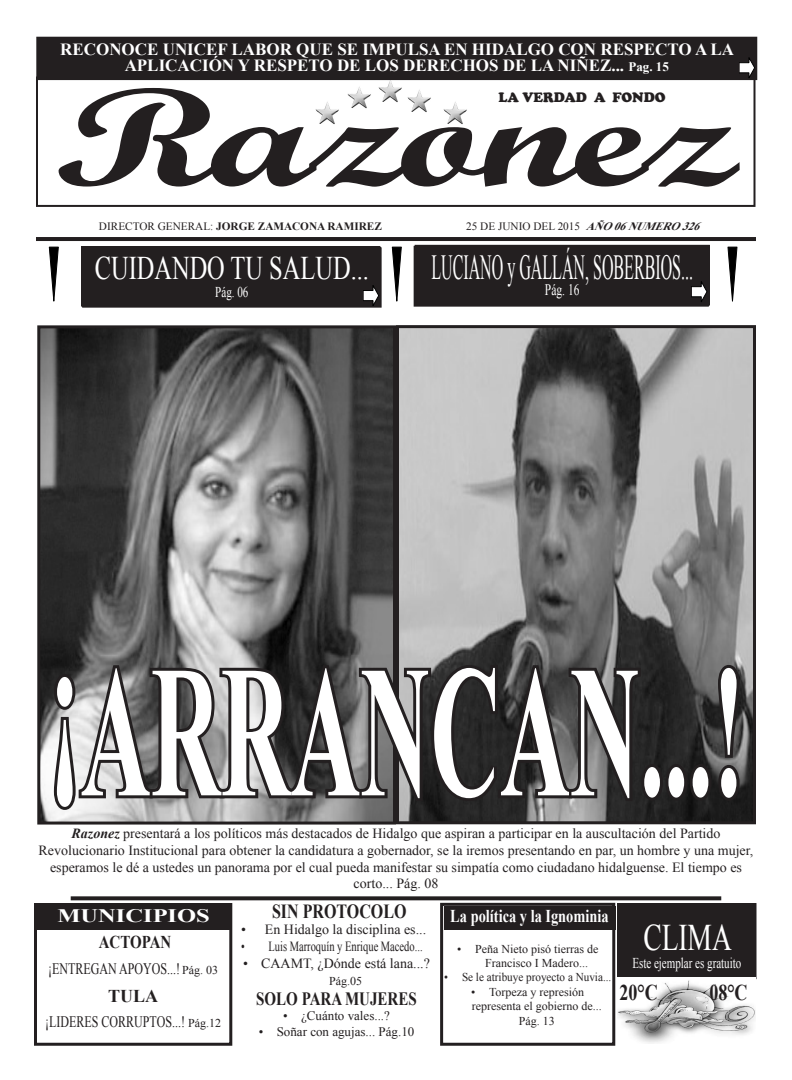
<style>
.page{position:relative;width:792px;height:1080px;background:#fff}
.page>*{position:absolute;margin:0;border:0;box-sizing:border-box;transform-origin:0 0}
.t1{font:700 188.1px "Times New Roman";color:#fff;scale:.51 1}
.t2{font:139.2px "Script MT Bold";letter-spacing:-.025em;color:#231f20;scale:1.44 1}
.t3{font:37.5px "Times New Roman";color:#fff;scale:.73 1}
.t4{font:35.2px "Times New Roman";color:#fff;scale:.45 1}
.t5{font:33px "Times New Roman";color:#fff;scale:.74 1}
.t6{font:700 22.5px "Times New Roman";color:#231f20;scale:.8 1}
.t7{font:700 20px "Times New Roman";color:#231f20;scale:.8 1}
.t8{font:700 19px "Times New Roman";color:#fff;scale:1.29 1}
.t9{font:700 18.8px "Times New Roman";color:#231f20;scale:.8 1}
.t10{font:700 18px "Times New Roman";color:#fff;scale:.8 1}
.t11{font:700 18px "Times New Roman";color:#231f20;scale:.83 1}
.t12{font:700 18px "Times New Roman";color:#231f20}
.t13{font:700 17px/16px "Times New Roman";color:#fff;text-align:center}
.t14{font:16px "Times New Roman";color:#231f20;scale:.75 1}
.t15{font:16px "Times New Roman";color:#fff;scale:.72 1}
.t16{font:15px "Times New Roman";color:#fff;scale:.73 1}
.t17{font:15px "Times New Roman";color:#fff;scale:.74 1}
.t18{font:14px/16.8px "Times New Roman";color:#231f20;text-align:center}
.t19{font:14px "Times New Roman";color:#231f20;scale:.75 1}
.t20{font:900 14px "Cooper";color:#231f20}
.t21{font:13px "Times New Roman";color:#231f20}
.t22{font:12px/14.4px "Times New Roman";color:#231f20}
.t23{font:12px "Times New Roman";color:#231f20;scale:.93 1}
.t24{font:700 11.2px "Times New Roman";color:#231f20}
.t25{font:11.2px "Times New Roman";color:#231f20}
.s1{font-size:13px}
.s2{font-weight:400}
.s3{font-weight:700;font-style:italic}
.s4{font-size:12px}
</style>
<div class="page">
<div style="left:36px;top:77px;width:720px;height:130px;border:2px solid #231f20"></div>
<div style="left:34px;top:903px;width:198px;height:143px;border:3px solid #231f20"></div>
<div style="left:618px;top:904px;width:138px;height:75px;background:#231f20"></div>
<div style="left:617px;top:903px;width:139px;height:76px;border:1px solid #231f20"></div>
<div style="left:36px;top:824px;width:720px;height:69px;border:1px solid #fff"></div>
<div style="left:440px;top:903px;width:175px;height:143px;border:3px solid #231f20"></div>
<div style="left:36px;top:907px;width:195px;height:23px;background:#231f20"></div>
<div style="left:444px;top:906px;width:171px;height:24px;background:#231f20"></div>
<hr style="left:36px;top:237px;width:720px;height:4px;background:#231f20">
<img style="left:618px;top:978px;width:138px;height:65px">
<svg style="left:49px;top:247px;width:10px;height:55px"></svg>
<svg style="left:392px;top:247px;width:10px;height:55px"></svg>
<svg style="left:727px;top:247px;width:11px;height:55px"></svg>
<svg style="left:71px;top:896px;width:650px;height:4px;background:#353233"></svg>
<div style="left:83px;top:248px;width:298px;height:59px;background:#231f20"></div>
<div style="left:82px;top:247px;width:300px;height:61px;border:1px solid #231f20"></div>
<div style="left:415px;top:245px;width:294px;height:60px;background:#231f20"></div>
<div style="left:415px;top:245px;width:295px;height:61px;border:1px solid #231f20"></div>
<svg style="left:364px;top:285px;width:16px;height:23px"></svg>
<svg style="left:692px;top:282px;width:16px;height:24px"></svg>
<img style="left:347px;top:87px;width:24px;height:22px">
<img style="left:378px;top:80px;width:24px;height:23px">
<img style="left:407px;top:90px;width:24px;height:23px">
<img style="left:316px;top:102px;width:23px;height:23px">
<img style="left:443px;top:102px;width:24px;height:23px">
<div style="left:37px;top:37px;width:720px;height:43px;background:#231f20"></div>
<svg style="left:59px;top:36px;width:697px;height:42px"></svg>
<img style="left:41px;top:329px;width:351px;height:492px">
<div style="left:37px;top:325px;width:359px;height:500px;border:3px solid #231f20"></div>
<img style="left:400px;top:329px;width:352px;height:491px">
<div style="left:396px;top:325px;width:360px;height:499px;border:3px solid #231f20"></div>
<svg style="left:51px;top:661px;width:693px;height:153px;background:#514f50"></svg>
<p class="t13" style="left:60px;top:41px;width:675px">RECONOCE UNICEF LABOR QUE SE IMPULSA EN HIDALGO CON RESPECTO A LA<br>APLICACIÓN Y RESPETO DE LOS DERECHOS DE LA NIÑEZ... <span class="s1">Pag. 15</span></p>
<h2 class="t2" style="left:55px;top:52px;width:476px">Razonez</h2>
<p class="t20" style="left:499px;top:90px;width:169px">LA VERDAD A FONDO</p>
<p class="t24" style="left:99px;top:218px;width:284px"><span class="s2">DIRECTOR GENERAL:</span> JORGE ZAMACONA RAMIREZ</p>
<p class="t25" style="left:466px;top:218px;width:241px">25 DE JUNIO DEL 2015 <span class="s3">AÑO06NUMERO326</span></p>
<h3 class="t5" style="left:95px;top:246px;width:372px">CUIDANDO TU SALUD...</h3>
<p class="t17" style="left:215px;top:282px;width:47px">Pág. 06</p>
<h3 class="t4" style="left:431px;top:244px;width:583px">LUCIANO y GALLÁN, SOBERBIOS...</h3>
<p class="t15" style="left:545px;top:279px;width:50px">Pág. 16</p>
<h1 class="t1" style="left:49px;top:602px;width:1367px">¡ARRANCAN...!</h1>
<p class="t18" style="left:39px;top:825px;width:716px"><span class="s3">Razonez</span> presentará a los políticos más destacados de Hidalgo que aspiran a participar en la auscultación del Partido Revolucionario Institucional para obtener la candidatura a gobernador, se la iremos presentando en par, un hombre y una mujer, esperamos le dé a ustedes un panorama por el cual pueda manifestar su simpatía como ciudadano hidalguense. El tiempo es corto... Pág. 08</p>
<h3 class="t8" style="left:57px;top:903px;width:120px">MUNICIPIOS</h3>
<h3 class="t7" style="left:272px;top:897px;width:169px">SIN PROTOCOLO</h3>
<p class="t10" style="left:450px;top:903px;width:200px">La política y la Ignominia</p>
<p class="t18" style="left:241px;top:921px;width:186px">• En Hidalgo la disciplina es...</p>
<p class="t19" style="left:241px;top:937px;width:243px">• Luis Marroquín y Enrique Macedo...</p>
<p class="t18" style="left:243px;top:955px;width:188px">• CAAMT, ¿Dónde está lana...?</p>
<p class="t22" style="left:329px;top:973px;width:34px">Pág.05</p>
<h3 class="t9" style="left:256px;top:986px;width:202px">SOLO PARA MUJERES</h3>
<p class="t21" style="left:283px;top:1007px;width:108px">• ¿Cuánto vales...?</p>
<p class="t21" style="left:259px;top:1023px;width:157px">• Soñar con agujas... Pág.10</p>
<p class="t11" style="left:99px;top:930px;width:89px">ACTOPAN</p>
<p class="t14" style="left:48px;top:958px;width:229px">¡ENTREGAN APOYOS...! <span class="s4">Pág. 03</span></p>
<p class="t12" style="left:108px;top:984px;width:52px">TULA</p>
<p class="t14" style="left:45px;top:1011px;width:236px">¡LIDERES CORRUPTOS...! <span class="s4">Pág.12</span></p>
<p class="t22" style="left:485px;top:941px;width:115px;text-indent:-28px">• Peña Nieto pisó tierras de<br>Francisco I Madero...</p>
<p class="t23" style="left:444px;top:969px;width:181px">• Se le atribuye proyecto a Nuvia...</p>
<p class="t22" style="left:471px;top:984px;width:115px">• Torpeza y represión</p>
<p class="t22" style="left:472px;top:999px;width:131px">representa el gobierno de...</p>
<p class="t22" style="left:519px;top:1013px;width:37px">Pág. 13</p>
<h3 class="t3" style="left:643px;top:913px;width:123px">CLIMA</h3>
<p class="t16" style="left:632px;top:953px;width:151px">Este ejemplar es gratuito</p>
<h3 class="t6" style="left:620px;top:976px;width:49px">20°C</h3>
<h3 class="t6" style="left:709px;top:977px;width:49px">08°C</h3>
</div>
